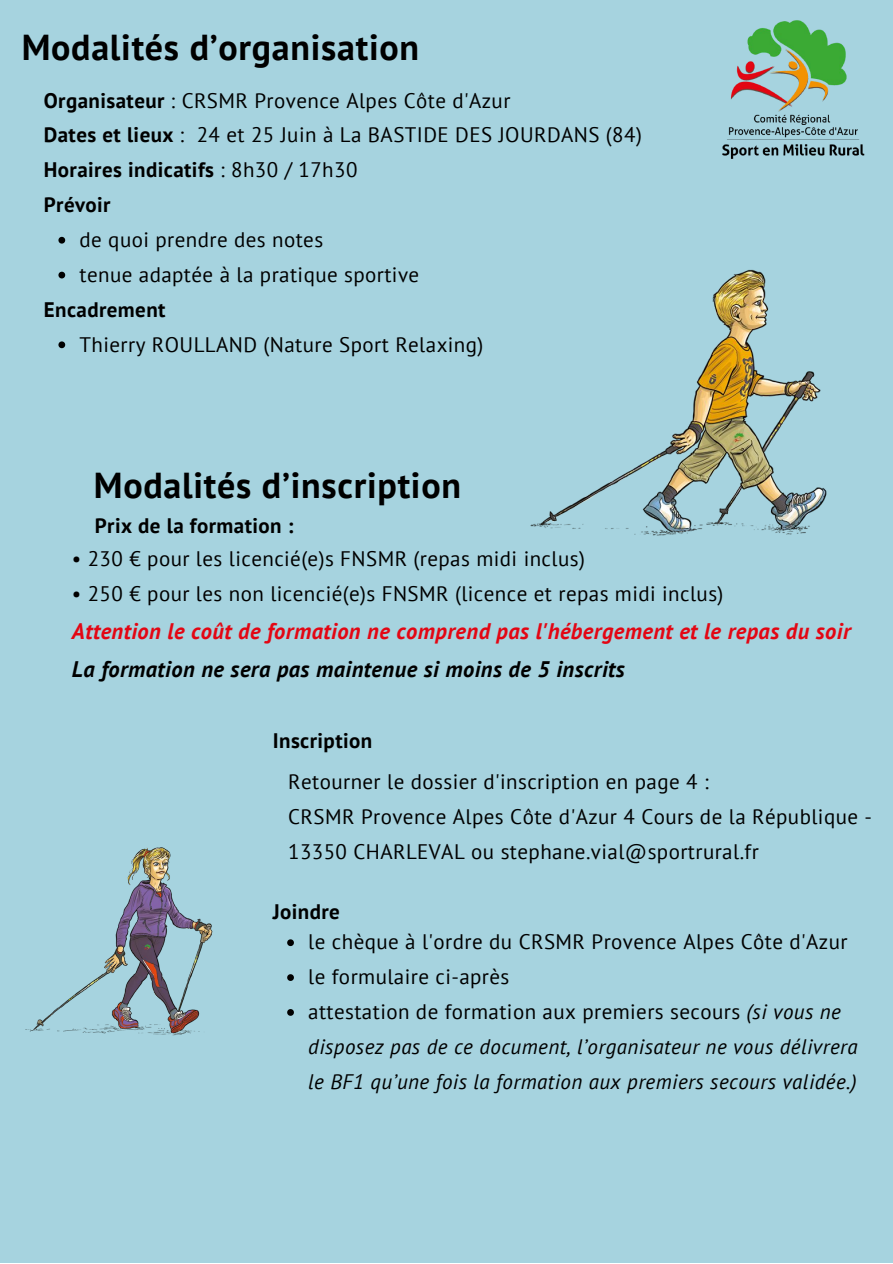
<style>
.page{position:relative;width:893px;height:1264px;background:#fff}
.page>*{position:absolute;margin:0;border:0;box-sizing:border-box;transform-origin:0 0}
.t1{font:700 36px "PT Sans";letter-spacing:.02em;color:#000}
.t2{font:italic 700 22.5px "PT Sans";letter-spacing:.02em;color:#e30613}
.t3{font:italic 700 22.5px "PT Sans";letter-spacing:.02em;color:#000}
.t4{font:21px/34.8px "PT Sans";letter-spacing:.02em;color:#000}
.t5{font:italic 21px/34.8px "PT Sans";letter-spacing:.02em;color:#000}
.t6{font:700 21px "PT Sans";letter-spacing:.02em;color:#000}
.s1{font-weight:700}
.s2{font-style:normal}
</style>
<div class="page">
<div style="left:0;top:0;width:892px;height:1262px;background:#a6d3df"></div>
<svg style="left:58px;top:237px;width:7px;height:6px"></svg>
<svg style="left:58px;top:272px;width:7px;height:6px"></svg>
<svg style="left:58px;top:341px;width:7px;height:7px"></svg>
<svg style="left:287px;top:939px;width:7px;height:7px"></svg>
<svg style="left:287px;top:974px;width:7px;height:6px"></svg>
<svg style="left:287px;top:1009px;width:7px;height:6px"></svg>
<img style="left:722px;top:20px;width:143px;height:139px">
<img style="left:530px;top:269px;width:297px;height:267px">
<img style="left:25px;top:847px;width:188px;height:189px">
<h1 class="t1" style="left:22px;top:23px;width:399px">Modalités d’organisation</h1>
<p class="t4" style="left:44px;top:82px;width:599px"><span class="s1">Organisateur</span> : CRSMR Provence Alpes Côte d'Azur<br><span class="s1">Dates et lieux</span> : 24 et 25 Juin à La BASTIDE DES JOURDANS (84)<br><span class="s1">Horaires indicatifs</span> : 8h30 / 17h30<br><span class="s1">Prévoir</span></p>
<p class="t4" style="left:79px;top:222px;width:341px">de quoi prendre des notes<br>tenue adaptée à la pratique sportive</p>
<p class="t6" style="left:44px;top:295px;width:123px">Encadrement</p>
<p class="t4" style="left:79px;top:326px;width:405px">Thierry ROULLAND (Nature Sport Relaxing)</p>
<h1 class="t1" style="left:94px;top:461px;width:368px">Modalités d’inscription</h1>
<p class="t6" style="left:95px;top:511px;width:200px">Prix de la formation :</p>
<p class="t4" style="left:72px;top:541px;width:514px">• 230 € pour les licencié(e)s FNSMR (repas midi inclus)</p>
<p class="t4" style="left:72px;top:575px;width:653px">• 250 € pour les non licencié(e)s FNSMR (licence et repas midi inclus)</p>
<p class="t2" style="left:72px;top:616px;width:780px">Attention le coût de formation ne comprend pas l'hébergement et le repas du soir</p>
<p class="t3" style="left:72px;top:654px;width:554px">La formation ne sera pas maintenue si moins de 5 inscrits</p>
<p class="t6" style="left:273px;top:726px;width:101px">Inscription</p>
<p class="t4" style="left:288px;top:764px;width:585px">Retourner le dossier d'inscription en page 4 :<br>CRSMR Provence Alpes Côte d'Azur 4 Cours de la République -<br>13350 CHARLEVAL ou stephane.vial@sportrural.fr</p>
<p class="t6" style="left:273px;top:897px;width:69px">Joindre</p>
<p class="t5" style="left:308px;top:924px;width:551px"><span class="s2">le chèque à l'ordre du CRSMR Provence Alpes Côte d'Azur le formulaire ci-après<br>attestation de formation aux premiers secours</span> (si vous ne disposez pas de ce document, l’organisateur ne vous délivrera le BF1 qu’une fois la formation aux premiers secours validée.)</p>
</div>
